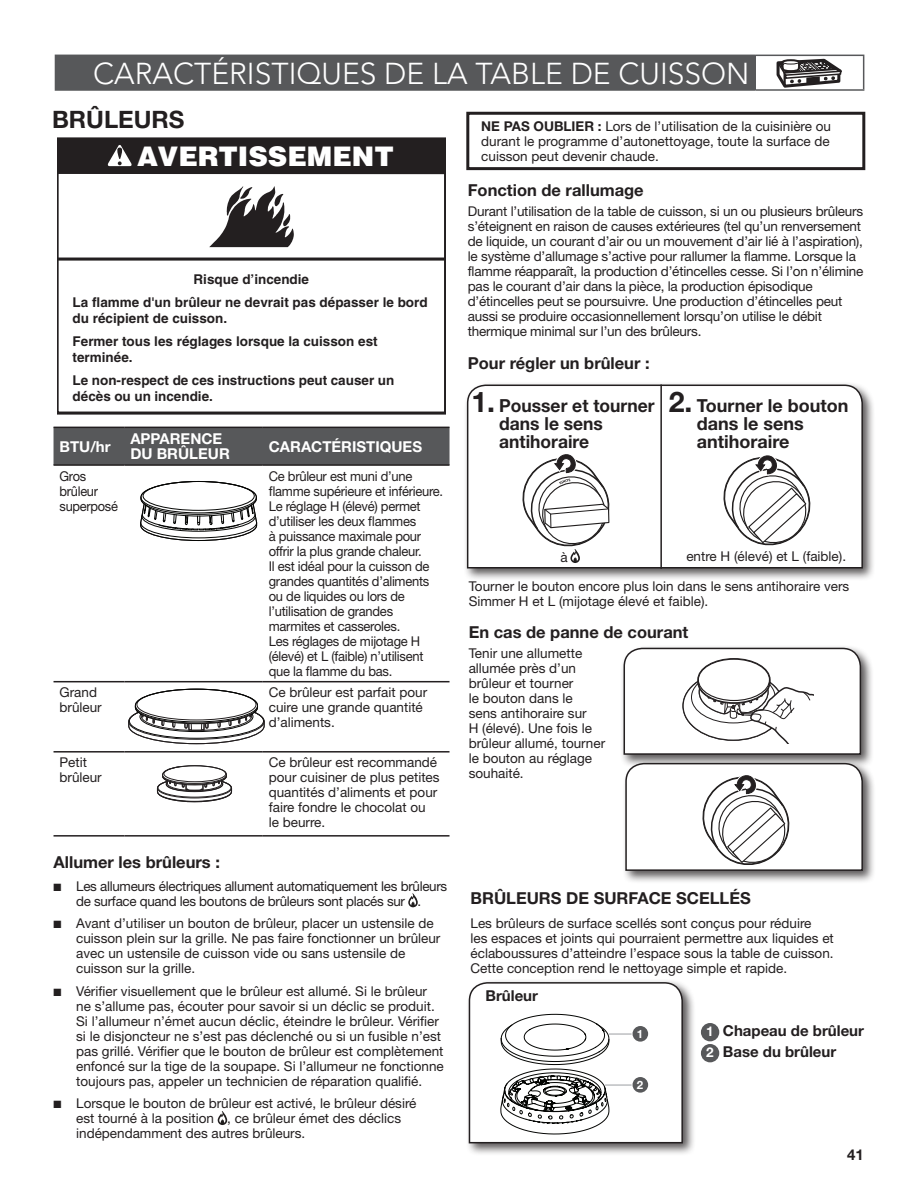
<style>
.page{position:relative;width:918px;height:1188px;background:#fff}
.page>*{position:absolute;margin:0;border:0;box-sizing:border-box;transform-origin:0 0}
.Heading_1_Right{font:300 30px "Avenir LT Std";color:#fff}
.t1{font:900 27px "Helvetica";color:#fff}
.Heading_2_New{font:700 24px "Helvetica Neue LT Std";color:#231f20}
.t2{font:700 18px/18px "Helvetica Neue LT Std";color:#231f20}
.Heading_3{font:700 16.5px "Helvetica Neue LT Std";color:#231f20}
._2_Body{font:700 16.5px "Helvetica Neue LT Std";color:#231f20}
.t3{font:700 15px/15px "Helvetica Neue LT Std";color:#fff}
.t4{font:700 15px "Helvetica Neue LT Std";color:#231f20}
.Body{font:13.5px/15px "Helvetica Neue LT Std";color:#231f20}
.Body-2{font:13.5px/15px "Helvetica Neue LT Std";letter-spacing:-.02em;color:#231f20;scale:.96 1}
.t5{font:700 13.5px/23.2px "Helvetica";color:#231f20}
.Whirlpool_Body_Copy{font:13.5px/15px "Helvetica Neue LT Std";color:#231f20}
.Body-3{font:13.5px/15px "Helvetica Neue LT Std";letter-spacing:-.02em;color:#231f20;text-align:center}
.Body-4{font:13.5px/15px "Helvetica Neue LT Std";letter-spacing:-.02em;color:#231f20;scale:.95 1}
.t6{font:700 13.5px "Helvetica Neue LT Std";color:#fff}
.t7{font:700 11.55px "Helvetica Neue";color:#fff}
.s1{font-weight:700}
.s2{font-size:28.5px}
</style>
<div class="page">
<div style="left:54px;top:428px;width:396px;height:36px;background:#57585a"></div>
<hr style="left:54px;top:427px;width:70px;height:1px;background:#231f20">
<hr style="left:124px;top:427px;width:139px;height:1px;background:#231f20">
<hr style="left:263px;top:427px;width:187px;height:1px;background:#231f20">
<hr style="left:54px;top:464px;width:70px;height:2px;background:#231f20">
<hr style="left:124px;top:464px;width:139px;height:2px;background:#231f20">
<hr style="left:263px;top:464px;width:187px;height:2px;background:#231f20">
<hr style="left:54px;top:681px;width:70px;height:1px;background:#231f20">
<hr style="left:124px;top:681px;width:139px;height:1px;background:#231f20">
<hr style="left:263px;top:681px;width:187px;height:1px;background:#231f20">
<hr style="left:54px;top:751px;width:70px;height:2px;background:#231f20">
<hr style="left:124px;top:751px;width:139px;height:2px;background:#231f20">
<hr style="left:263px;top:751px;width:187px;height:2px;background:#231f20">
<hr style="left:54px;top:835px;width:70px;height:2px;background:#231f20">
<hr style="left:124px;top:835px;width:139px;height:2px;background:#231f20">
<hr style="left:263px;top:835px;width:187px;height:2px;background:#231f20">
<svg style="left:408px;top:893px;width:10px;height:14px"></svg>
<svg style="left:218px;top:1111px;width:9px;height:14px"></svg>
<svg style="left:140px;top:481px;width:117px;height:60px"></svg>
<svg style="left:128px;top:689px;width:137px;height:55px"></svg>
<svg style="left:157px;top:765px;width:75px;height:37px"></svg>
<div style="left:466px;top:112px;width:399px;height:58px;border:3px solid #231f20"></div>
<div style="left:620px;top:644px;width:254px;height:124px;background:#231f20;opacity:.75"></div>
<div style="left:463px;top:381px;width:413px;height:200px;background:#231f20;opacity:.75"></div>
<svg style="left:466px;top:384px;width:398px;height:185px"></svg>
<hr style="left:660px;top:385px;width:2px;height:184px;background:#231f20">
<div style="left:622px;top:759px;width:254px;height:125px;background:#231f20;opacity:.75"></div>
<svg style="left:518px;top:448px;width:96px;height:115px"></svg>
<svg style="left:722px;top:449px;width:90px;height:101px"></svg>
<svg style="left:623px;top:647px;width:239px;height:109px"></svg>
<svg style="left:625px;top:762px;width:239px;height:110px"></svg>
<div style="left:466px;top:979px;width:230px;height:178px;background:#231f20;opacity:.75"></div>
<svg style="left:468px;top:981px;width:216px;height:163px"></svg>
<div style="left:633px;top:1077px;width:15px;height:16px;background:#58595b;border-radius:50%"></div>
<hr style="left:606px;top:1084px;width:25px;height:2px;background:#b1b3b6">
<div style="left:633px;top:1026px;width:15px;height:16px;background:#58595b;border-radius:50%"></div>
<hr style="left:609px;top:1033px;width:22px;height:2px;background:#b1b3b6">
<div style="left:701px;top:1023px;width:18px;height:18px;background:#57585a;border-radius:50%"></div>
<div style="left:701px;top:1044px;width:18px;height:18px;background:#57585a;border-radius:50%"></div>
<div style="left:55px;top:55px;width:701px;height:35px;background:#57585a"></div>
<hr style="left:756px;top:55px;width:108px;height:1px;background:#57585a">
<hr style="left:863px;top:56px;width:1px;height:33px;background:#57585a">
<hr style="left:55px;top:89px;width:701px;height:2px;background:#57585a">
<hr style="left:756px;top:89px;width:108px;height:2px;background:#57585a">
<svg style="left:776px;top:56px;width:67px;height:32px"></svg>
<svg style="left:57px;top:137px;width:389px;height:278px"></svg>
<div style="left:57px;top:138px;width:388px;height:36px;background:#231f20"></div>
<svg style="left:107px;top:145px;width:25px;height:21px"></svg>
<svg style="left:209px;top:186px;width:85px;height:61px"></svg>
<h1 class="Heading_1_Right" style="left:93px;top:56px;width:658px">CARACTÉRISTIQUES DE LA TABLE DE CUISSON</h1>
<p class="Heading_2_New" style="left:52px;top:105px;width:134px">BRÛLEURS</p>
<p class="t1" style="left:137px;top:139px;width:258px">AVERTISSEMENT</p>
<p class="t5" style="left:73px;top:267px;width:357px;text-align:center">Risque d’incendie<br>La flamme d'un brûleur ne devrait pas dépasser le bord</p>
<p class="t5" style="left:73px;top:306px;width:307px">du récipient de cuisson.<br>Fermer tous les réglages lorsque la cuisson est</p>
<p class="t5" style="left:73px;top:345px;width:323px">terminée.<br>Le non-respect de ces instructions peut causer un</p>
<p class="t5" style="left:73px;top:384px;width:142px">décès ou un incendie.</p>
<p class="t3" style="left:60px;top:438px;width:53px">BTU/hr</p>
<p class="t3" style="left:130px;top:431px;width:101px">APPARENCE<br>DU BRÛLEUR</p>
<p class="t3" style="left:269px;top:438px;width:155px">CARACTÉRISTIQUES</p>
<p class="Body-4" style="left:60px;top:468px;width:63px">Gros brûleur superposé</p>
<p class="Body-2" style="left:269px;top:468px;width:183px">Ce brûleur est muni d’une flamme supérieure et inférieure.<br>Le réglage H (élevé) permet d’utiliser les deux flammes<br>à puissance maximale pour offrir la plus grande chaleur.<br>Il est idéal pour la cuisson de grandes quantités d’aliments ou de liquides ou lors de l’utilisation de grandes marmites et casseroles.<br>Les réglages de mijotage H (élevé) et L (faible) n’utilisent que la flamme du bas.</p>
<p class="Body" style="left:60px;top:685px;width:44px">Grand brûleur</p>
<p class="Body" style="left:269px;top:685px;width:160px">Ce brûleur est parfait pour cuire une grande quantité d’aliments.</p>
<p class="Body" style="left:60px;top:755px;width:44px">Petit brûleur</p>
<p class="Body" style="left:269px;top:755px;width:172px">Ce brûleur est recommandé pour cuisiner de plus petites quantités d’aliments et pour faire fondre le chocolat ou<br>le beurre.</p>
<p class="Heading_3" style="left:54px;top:852px;width:168px">Allumer les brûleurs :</p>
<p class="Body-3" style="left:54px;top:878px;width:395px">■ Les allumeurs électriques allument automatiquement les brûleurs de surface quand les boutons de brûleurs sont placés sur .</p>
<p class="Body" style="left:76px;top:916px;width:366px;text-indent:-23px">■ Avant d’utiliser un bouton de brûleur, placer un ustensile de cuisson plein sur la grille. Ne pas faire fonctionner un brûleur avec un ustensile de cuisson vide ou sans ustensile de cuisson sur la grille.</p>
<p class="Body" style="left:76px;top:983px;width:369px;text-indent:-23px">■ Vérifier visuellement que le brûleur est allumé. Si le brûleur ne s’allume pas, écouter pour savoir si un déclic se produit.<br>Si l’allumeur n’émet aucun déclic, éteindre le brûleur. Vérifier si le disjoncteur ne s’est pas déclenché ou si un fusible n’est pas grillé. Vérifier que le bouton de brûleur est complètement enfoncé sur la tige de la soupape. Si l’allumeur ne fonctionne toujours pas, appeler un technicien de réparation qualifié.</p>
<p class="Body" style="left:76px;top:1096px;width:342px;text-indent:-23px">■ Lorsque le bouton de brûleur est activé, le brûleur désiré est tourné à la position , ce brûleur émet des déclics indépendamment des autres brûleurs.</p>
<p class="Body" style="left:481px;top:118px;width:351px;text-align:justify"><span class="s1">NE PAS OUBLIER :</span> Lors de l’utilisation de la cuisinière ou durant le programme d’autonettoyage, toute la surface de cuisson peut devenir chaude.</p>
<p class="Heading_3" style="left:468px;top:180px;width:177px">Fonction de rallumage</p>
<p class="Body" style="left:468px;top:204px;width:397px">Durant l’utilisation de la table de cuisson, si un ou plusieurs brûleurs s’éteignent en raison de causes extérieures (tel qu’un renversement de liquide, un courant d’air ou un mouvement d’air lié à l’aspiration), le système d’allumage s’active pour rallumer la flamme. Lorsque la flamme réapparaît, la production d’étincelles cesse. Si l’on n’élimine pas le courant d’air dans la pièce, la production épisodique d’étincelles peut se poursuivre. Une production d’étincelles peut aussi se produire occasionnellement lorsqu’on utilise le débit thermique minimal sur l’un des brûleurs.</p>
<p class="Heading_3" style="left:468px;top:353px;width:183px">Pour régler un brûleur :</p>
<p class="t2" style="left:499px;top:396px;width:157px;text-indent:-28px"><span class="s2">1.</span> Pousser et tourner dans le sens antihoraire</p>
<p class="t2" style="left:697px;top:396px;width:153px;text-indent:-28px"><span class="s2">2.</span> Tourner le bouton dans le sens antihoraire</p>
<p class="Whirlpool_Body_Copy" style="left:561px;top:549px;width:9px">à</p>
<p class="Whirlpool_Body_Copy" style="left:686px;top:549px;width:161px">entre H (élevé) et L (faible).</p>
<p class="Whirlpool_Body_Copy" style="left:469px;top:579px;width:382px">Tourner le bouton encore plus loin dans le sens antihoraire vers<br>Simmer H et L (mijotage élevé et faible).</p>
<p class="Heading_3" style="left:469px;top:622px;width:221px">En cas de panne de courant</p>
<p class="Body" style="left:469px;top:645px;width:138px">Tenir une allumette allumée près d’un brûleur et tourner<br>le bouton dans le<br>sens antihoraire sur<br>H (élevé). Une fois le brûleur allumé, tourner le bouton au réglage souhaité.</p>
<p class="_2_Body" style="left:471px;top:888px;width:282px">BRÛLEURS DE SURFACE SCELLÉS</p>
<p class="Body" style="left:471px;top:916px;width:365px">Les brûleurs de surface scellés sont conçus pour réduire<br>les espaces et joints qui pourraient permettre aux liquides et éclaboussures d’atteindre l’espace sous la table de cuisson.<br>Cette conception rend le nettoyage simple et rapide.</p>
<p class="t4" style="left:486px;top:986px;width:54px">Brûleur</p>
<p class="t7" style="left:637px;top:1026px;width:8px">1</p>
<p class="t6" style="left:706px;top:1023px;width:9px">1</p>
<p class="t4" style="left:723px;top:1021px;width:143px">Chapeau de brûleur</p>
<p class="t6" style="left:706px;top:1044px;width:9px">2</p>
<p class="t4" style="left:723px;top:1042px;width:115px">Base du brûleur</p>
<p class="t7" style="left:637px;top:1077px;width:8px">2</p>
<p class="t4" style="left:847px;top:1145px;width:18px">41</p>
</div>
